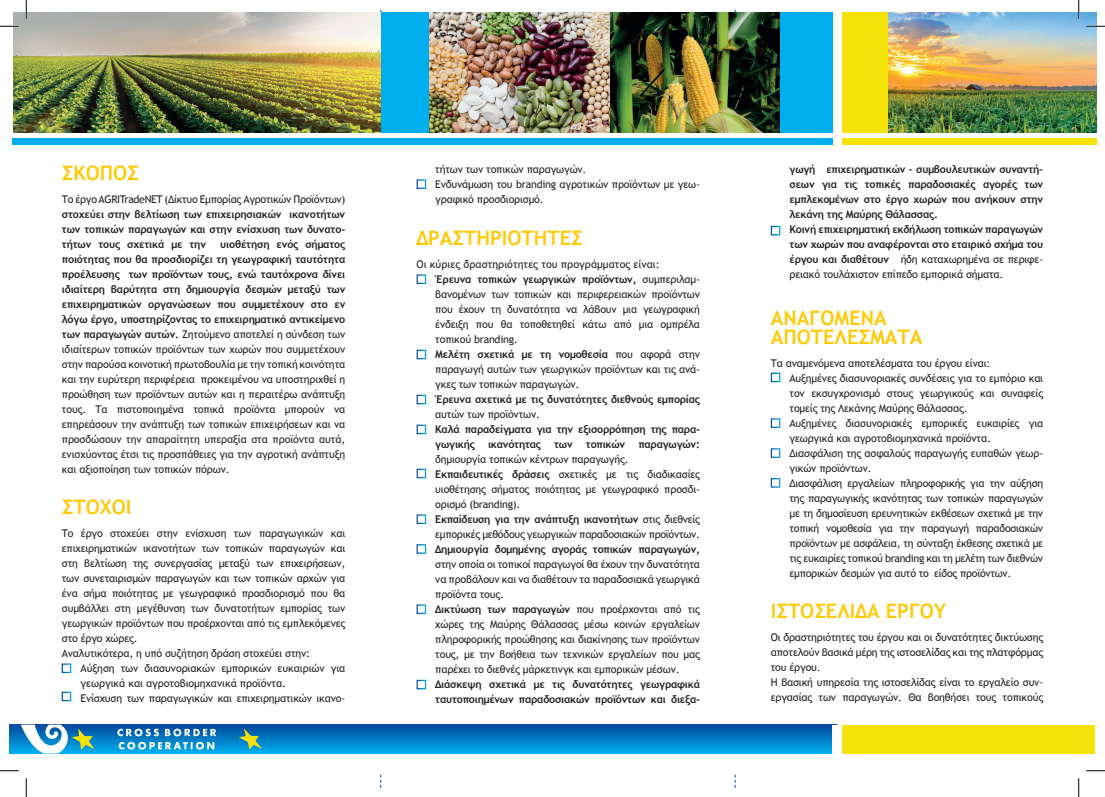
<style>
.page{position:relative;width:1105px;height:797px;background:#fff}
.page>*{position:absolute;margin:0;border:0;box-sizing:border-box;transform-origin:0 0}
.t1{font:700 20px "Trebuchet MS";color:#feca0a}
.t2{font:10.62px/15px "Trebuchet MS";letter-spacing:-.02em;color:#231f20;text-align:justify}
.t3{font:700 10.62px/15px "Trebuchet MS";letter-spacing:-.02em;color:#231f20;text-align:justify}
.t4{font:10.62px "Trebuchet MS";color:#231f20}
.s1{font-weight:400}
.s2{font-weight:700}
</style>
<div class="page">
<div style="left:842px;top:12px;width:254px;height:121px;background:#f5e209"></div>
<div style="left:842px;top:139px;width:254px;height:6px;background:#f5e209"></div>
<div style="left:14px;top:12px;width:818px;height:121px;background:#00aeef"></div>
<div style="left:12px;top:139px;width:820px;height:6px;background:#00aeef"></div>
<svg style="left:10px;top:724px;width:822px;height:29px;background:#0279c3"></svg>
<div style="left:838px;top:724px;width:257px;height:29px;background:#f5e209"></div>
<div style="left:832px;top:724px;width:10px;height:29px;background:#fff"></div>
<svg style="left:21px;top:724px;width:74px;height:30px"></svg>
<svg style="left:239px;top:728px;width:23px;height:21px"></svg>
<svg style="left:117px;top:728px;width:99px;height:21px"></svg>
<svg style="left:735px;top:774px;width:1px;height:14px"></svg>
<svg style="left:380px;top:774px;width:1px;height:14px"></svg>
<img style="left:14px;top:13px;width:367px;height:120px">
<img style="left:429px;top:12px;width:351px;height:121px">
<img style="left:889px;top:12px;width:207px;height:121px">
<div style="left:62px;top:663px;width:9px;height:10px;border:1px solid #fff"></div>
<div style="left:417px;top:350px;width:9px;height:9px;border:1px solid #fff"></div>
<div style="left:417px;top:274px;width:9px;height:10px;border:1px solid #fff"></div>
<div style="left:417px;top:395px;width:9px;height:9px;border:1px solid #fff"></div>
<div style="left:417px;top:424px;width:9px;height:10px;border:1px solid #fff"></div>
<div style="left:417px;top:468px;width:9px;height:10px;border:1px solid #fff"></div>
<div style="left:417px;top:514px;width:9px;height:10px;border:1px solid #fff"></div>
<div style="left:417px;top:544px;width:9px;height:9px;border:1px solid #fff"></div>
<div style="left:417px;top:604px;width:9px;height:10px;border:1px solid #fff"></div>
<div style="left:417px;top:679px;width:9px;height:10px;border:1px solid #fff"></div>
<div style="left:771px;top:372px;width:9px;height:10px;border:1px solid #fff"></div>
<div style="left:771px;top:418px;width:9px;height:10px;border:1px solid #fff"></div>
<div style="left:771px;top:448px;width:9px;height:10px;border:1px solid #fff"></div>
<div style="left:771px;top:478px;width:9px;height:9px;border:1px solid #fff"></div>
<div style="left:62px;top:691px;width:9px;height:10px;border:1px solid #fff"></div>
<div style="left:417px;top:179px;width:9px;height:10px;border:1px solid #fff"></div>
<div style="left:771px;top:226px;width:9px;height:9px;border:1px solid #fff"></div>
<svg style="left:0;top:25px;width:19px;height:2px"></svg>
<svg style="left:1086px;top:25px;width:19px;height:2px"></svg>
<svg style="left:0;top:770px;width:19px;height:1px"></svg>
<svg style="left:1086px;top:770px;width:19px;height:1px"></svg>
<svg style="left:25px;top:0;width:2px;height:19px"></svg>
<svg style="left:25px;top:778px;width:2px;height:19px"></svg>
<svg style="left:1078px;top:0;width:1px;height:19px"></svg>
<svg style="left:1078px;top:778px;width:1px;height:19px"></svg>
<p class="t1" style="left:62px;top:161px;width:79px">ΣΚΟΠΟΣ</p>
<p class="t3" style="left:62px;top:191px;width:285px"><span class="s1">Το έργο AGRITradeNET (Δίκτυο Εμπορίας Αγροτικών Προϊόντων) </span>στοχεύει στην βελτίωση των επιχειρησιακών ικανοτήτων των τοπικών παραγωγών και στην ενίσχυση των δυνατο&shy;τήτων τους σχετικά με την</p>
<p class="t2" style="left:62px;top:237px;width:285px;text-indent:158px"><span class="s2">υιοθέτηση ενός σήματος ποιότητας που θα προσδιορίζει τη γεωγραφική ταυτότητα προέλευσης των προϊόντων τους, ενώ ταυτόχρονα δίνει ιδιαίτερη βαρύτητα στη δημιουργία δεσμών μεταξύ των επιχειρηματικών οργανώσεων που συμμετέχουν στο εν λόγω έργο, υποστηρίζοντας το επιχειρηματικό αντικείμενο των παραγωγών αυτών.</span> Ζητούμενο αποτελεί η σύνδεση των ιδιαίτερων τοπικών προϊόντων των χωρών που συμμετέχουν στην παρούσα κοινοτική πρωτοβουλία με την τοπική κοινότητα και την ευρύτερη περιφέρεια προκειμένου να υποστηριχθεί η προώθηση των προϊόντων αυτών και η περαιτέρω ανάπτυξη τους. Τα πιστοποιημένα τοπικά προϊόντα μπορούν να επηρεάσουν την ανάπτυξη των τοπικών επιχειρήσεων και να προσδώσουν την απαραίτητη υπεραξία στα προϊόντα αυτά, ενισχύοντας έτσι τις προσπάθειες για την αγροτική ανάπτυξη και αξιοποίηση των τοπικών πόρων.</p>
<p class="t1" style="left:62px;top:494px;width:71px">ΣΤΟΧΟΙ</p>
<p class="t2" style="left:62px;top:525px;width:285px">Τo έργο στοχεύει στην ενίσχυση των παραγωγικών και επιχειρηματικών ικανοτήτων των τοπικών παραγωγών και στη βελτίωση της συνεργασίας μεταξύ των επιχειρήσεων, των συνεταιρισμών παραγωγών και των τοπικών αρχών για ένα σήμα ποιότητας με γεωγραφικό προσδιορισμό που θα συμβάλλει στη μεγέθυνση των δυνατοτήτων εμπορίας των γεωργικών προϊόντων που προέρχονται από τις εμπλεκόμενες στο έργο χώρες.</p>
<p class="t2" style="left:62px;top:645px;width:250px">Αναλυτικότερα, η υπό συζήτηση δράση στοχεύει στην:</p>
<p class="t2" style="left:81px;top:660px;width:266px">Αύξηση των διασυνοριακών εμπορικών ευκαιριών για γεωργικά και αγροτοβιομηχανικά προϊόντα.</p>
<p class="t2" style="left:81px;top:690px;width:266px">Ενίσχυση των παραγωγικών και επιχειρηματικών ικανο-</p>
<p class="t2" style="left:435px;top:162px;width:153px">τήτων των τοπικών παραγωγών.</p>
<p class="t2" style="left:435px;top:177px;width:266px">Ενδυνάμωση του branding αγροτικών προϊόντων με γεω&shy;γραφικό προσδιορισμό.</p>
<p class="t1" style="left:416px;top:226px;width:168px">ΔΡΑΣΤΗΡΙΟΤΗΤΕΣ</p>
<p class="t4" style="left:416px;top:258px;width:245px">Οι κύριες δραστηριότητες του προγράμματος είναι:</p>
<p class="t2" style="left:435px;top:272px;width:266px"><span class="s2">Έρευνα τοπικών γεωργικών προϊόντων,</span> συμπεριλαμ&shy;βανομένων των τοπικών και περιφερειακών προϊόντων που έχουν τη δυνατότητα να λάβουν μια γεωγραφική ένδειξη που θα τοποθετηθεί κάτω από μια ομπρέλα τοπικού branding.</p>
<p class="t2" style="left:435px;top:347px;width:266px"><span class="s2">Μελέτη σχετικά με τη νομοθεσία</span> που αφορά στην παραγωγή αυτών των γεωργικών προϊόντων και τις ανά&shy;γκες των τοπικών παραγωγών.</p>
<p class="t3" style="left:435px;top:391px;width:266px">Έρευνα σχετικά με τις δυνατότητες διεθνούς εμπορίας <span class="s1">αυτών των προϊόντων.</span></p>
<p class="t3" style="left:435px;top:421px;width:266px">Καλά παραδείγματα για την εξισορρόπηση της παρα&shy;γωγικής ικανότητας των τοπικών παραγωγών: <span class="s1">δημιουργία τοπικών κέντρων παραγωγής.</span></p>
<p class="t2" style="left:435px;top:467px;width:266px"><span class="s2">Εκπαιδευτικές δράσεις</span> σχετικές με τις διαδικασίες υιοθέτησης σήματος ποιότητας με γεωγραφικό προσδι&shy;ορισμό (branding).</p>
<p class="t2" style="left:435px;top:512px;width:266px"><span class="s2">Εκπαίδευση για την ανάπτυξη ικανοτήτων</span> στις διεθνείς εμπορικές μεθόδους γεωργικών παραδοσιακών προϊόντων.</p>
<p class="t2" style="left:435px;top:542px;width:266px"><span class="s2">Δημιουργία δομημένης αγοράς τοπικών παραγωγών, </span>στην οποία οι τοπικοί παραγωγοί θα έχουν την δυνατότητα να προβάλουν και να διαθέτουν τα παραδοσιακά γεωργικά προϊόντα τους.</p>
<p class="t2" style="left:435px;top:602px;width:266px"><span class="s2">Δικτύωση των παραγωγών</span> που προέρχονται από τις χώρες της Μαύρης Θάλασσας μέσω κοινών εργαλείων πληροφορικής προώθησης και διακίνησης των προϊόντων τους, με την βοήθεια των τεχνικών εργαλείων που μας παρέχει το διεθνές μάρκετινγκ και εμπορικών μέσων.</p>
<p class="t3" style="left:435px;top:676px;width:266px">Διάσκεψη σχετικά με τις δυνατότητες γεωγραφικά ταυτοποιημένων παραδοσιακών προϊόντων και διεξα-</p>
<p class="t3" style="left:789px;top:162px;width:255px">γωγή επιχειρηματικών – συμβουλευτικών συναντή&shy;σεων για τις τοπικές παραδοσιακές αγορές των εμπλεκομένων στο έργο χωρών που ανήκουν στην λεκάνη της Μαύρης Θάλασσας.</p>
<p class="t3" style="left:789px;top:222px;width:255px">Κοινή επιχειρηματική εκδήλωση τοπικών παραγωγών των χωρών που αναφέρονται στο εταιρικό σχήμα του έργου και διαθέτουν <span class="s1">ήδη καταχωρημένα σε περιφε&shy;ρειακό τουλάχιστον επίπεδο εμπορικά σήματα.</span></p>
<p class="t1" style="left:771px;top:306px;width:117px">ΑΝΑΓΟΜΕΝΑ</p>
<p class="t1" style="left:771px;top:324px;width:153px">ΑΠΟΤΕΛΕΣΜΑΤΑ</p>
<p class="t2" style="left:771px;top:355px;width:221px">Τα αναμενόμενα αποτελέσματα του έργου είναι:</p>
<p class="t2" style="left:789px;top:370px;width:255px">Αυξημένες διασυνοριακές συνδέσεις για το εμπόριο και τον εκσυγχρονισμό στους γεωργικούς και συναφείς τομείς της Λεκάνης Μαύρης Θάλασσας.</p>
<p class="t2" style="left:789px;top:415px;width:255px">Αυξημένες διασυνοριακές εμπορικές ευκαιρίες για γεωργικά και αγροτοβιομηχανικά προϊόντα.</p>
<p class="t2" style="left:789px;top:445px;width:255px">Διασφάλιση της ασφαλούς παραγωγής ευπαθών γεωρ&shy;γικών προϊόντων.</p>
<p class="t2" style="left:789px;top:475px;width:255px">Διασφάλιση εργαλείων πληροφορικής για την αύξηση της παραγωγικής ικανότητας των τοπικών παραγωγών με τη δημοσίευση ερευνητικών εκθέσεων σχετικά με την τοπική νομοθεσία για την παραγωγή παραδοσιακών προϊόντων με ασφάλεια, τη σύνταξη έκθεσης σχετικά με τις ευκαιρίες τοπικού branding και τη μελέτη των διεθνών εμπορικών δεσμών για αυτό το είδος προϊόντων.</p>
<p class="t1" style="left:771px;top:598px;width:177px">ΙΣΤΟΣΕΛΙΔΑ ΕΡΓΟΥ</p>
<p class="t2" style="left:771px;top:629px;width:274px">Οι δραστηριότητες του έργου και οι δυνατότητες δικτύωσης αποτελούν βασικά μέρη της ιστοσελίδας και της πλατφόρμας του έργου.</p>
<p class="t2" style="left:771px;top:674px;width:274px">Η βασική υπηρεσία της ιστοσελίδας είναι το εργαλείο συν&shy;εργασίας των παραγωγών. Θα βοηθήσει τους τοπικούς</p>
</div>
